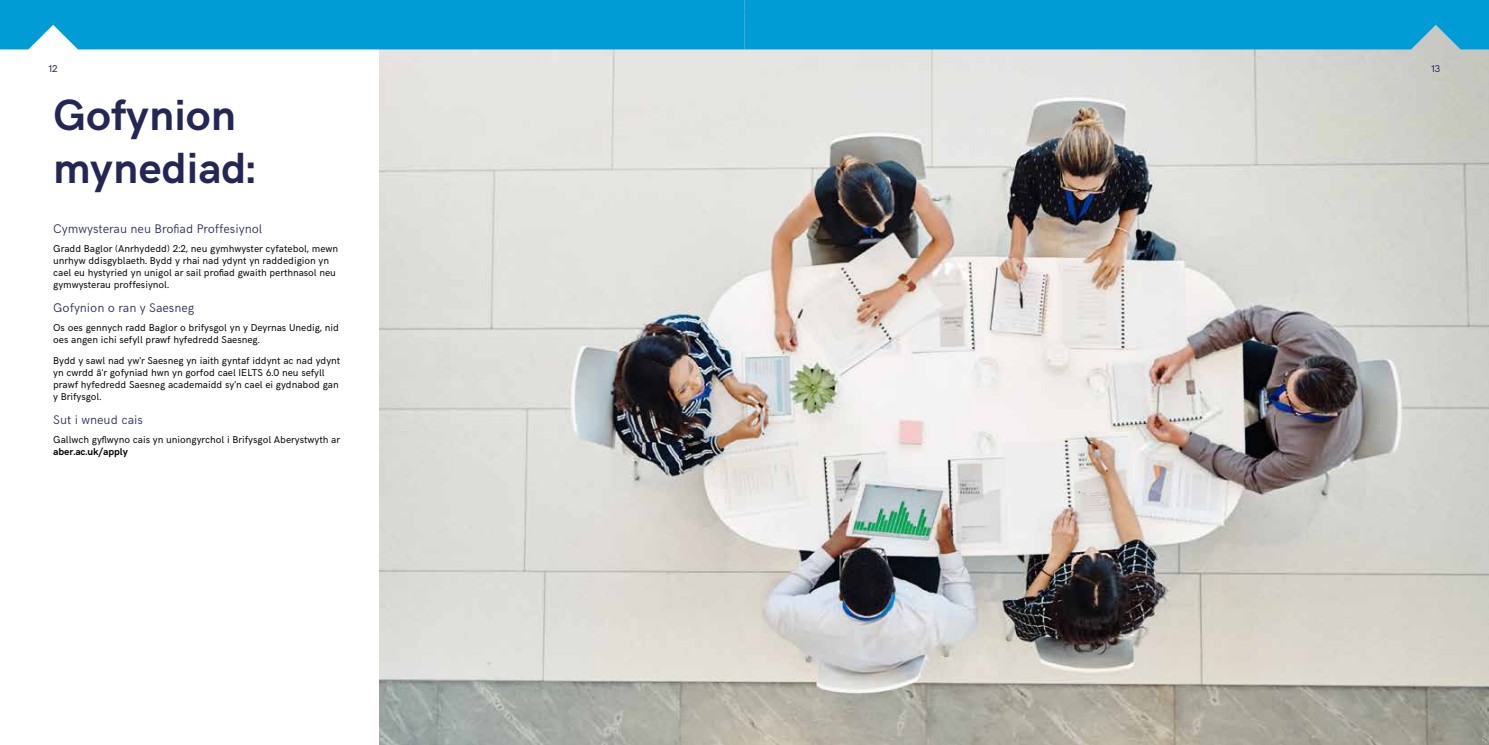
<style>
.page{position:relative;width:1489px;height:745px;background:#fff}
.page>*{position:absolute;margin:0;border:0;box-sizing:border-box;transform-origin:0 0}
.t1{font:700 43.75px/52.5px "HK Grotesk";color:#242753}
.t2{font:300 12.5px "HK Grotesk";color:#242753}
.t3{font:10px/12px "HK Grotesk";color:#000}
.t4{font:700 10px "HK Grotesk";color:#000}
.t5{font:10px "HK Grotesk";color:#242753}
</style>
<div class="page">
<img style="left:380px;top:49px;width:1108px;height:695px">
<div style="left:0;top:0;width:1488px;height:49px;background:#009cd6"></div>
<p class="t5" style="left:48px;top:61px;width:11px">12</p>
<p class="t5" style="left:1430px;top:61px;width:11px">13</p>
<h1 class="t1" style="left:53px;top:85px;width:203px">Gofynion mynediad:</h1>
<p class="t2" style="left:53px;top:219px;width:210px">Cymwysterau neu Brofiad Proffesiynol</p>
<p class="t3" style="left:53px;top:242px;width:286px">Gradd Baglor (Anrhydedd) 2:2, neu gymhwyster cyfatebol, mewn unrhyw ddisgyblaeth. Bydd y rhai nad ydynt yn raddedigion yn cael eu hystyried yn unigol ar sail profiad gwaith perthnasol neu gymwysterau proffesiynol.</p>
<p class="t2" style="left:53px;top:298px;width:143px">Gofynion o ran y Saesneg</p>
<p class="t3" style="left:53px;top:321px;width:287px">Os oes gennych radd Baglor o brifysgol yn y Deyrnas Unedig, nid oes angen ichi sefyll prawf hyfedredd Saesneg.</p>
<p class="t3" style="left:53px;top:353px;width:288px">Bydd y sawl nad yw'r Saesneg yn iaith gyntaf iddynt ac nad ydynt yn cwrdd â'r gofyniad hwn yn gorfod cael IELTS 6.0 neu sefyll prawf hyfedredd Saesneg academaidd sy'n cael ei gydnabod gan y Brifysgol.</p>
<p class="t2" style="left:53px;top:410px;width:91px">Sut i wneud cais</p>
<p class="t3" style="left:53px;top:432px;width:288px">Gallwch gyflwyno cais yn uniongyrchol i Brifysgol Aberystwyth ar</p>
<p class="t4" style="left:53px;top:444px;width:76px">aber.ac.uk/apply</p>
</div>
